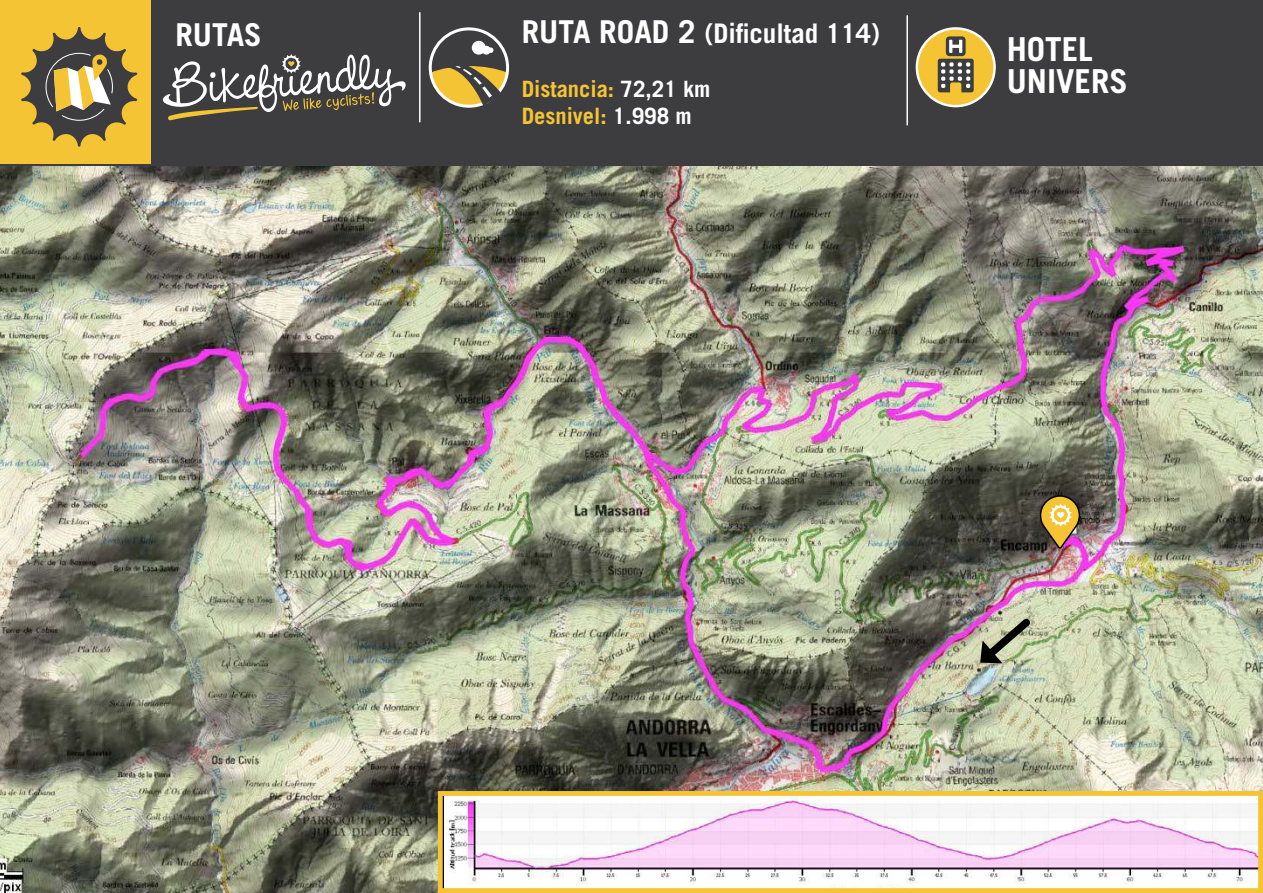
<style>
.page{position:relative;width:1263px;height:893px;background:#fff}
.page>*{position:absolute;margin:0;border:0;box-sizing:border-box;transform-origin:0 0}
.t1{font:700 33px/31.5px "Trade Gothic LT Std";color:#fff}
.t2{font:700 31.5px "Trade Gothic LT Std";color:#fff}
.t3{font:700 27px "Trade Gothic LT Std";color:#fff}
.t4{font:700 22.5px/27px "Trade Gothic LT Std";color:#f5c435}
.s1{font-size:31.5px}
.s2{color:#fff}
</style>
<div class="page">
<img style="left:0;top:166px;width:1263px;height:727px">
<div style="left:0;top:0;width:1263px;height:166px;background:#3d3d3f"></div>
<div style="left:0;top:0;width:151px;height:164px;background:#f5c435"></div>
<svg style="left:21px;top:27px;width:116px;height:120px"></svg>
<hr style="left:419px;top:12px;width:1px;height:110px;background:#fff">
<hr style="left:906px;top:15px;width:2px;height:110px;background:#fff">
<svg style="left:916px;top:27px;width:80px;height:80px"></svg>
<svg style="left:163px;top:54px;width:243px;height:66px"></svg>
<div style="left:429px;top:27px;width:80px;height:81px;border:3px solid #fff;border-radius:50%"></div>
<div style="left:472px;top:41px;width:14px;height:14px;background:#fff;border-radius:50%"></div>
<div style="left:482px;top:46px;width:9px;height:9px;background:#fff;border-radius:50%"></div>
<svg style="left:489px;top:47px;width:4px;height:6px"></svg>
<svg style="left:431px;top:62px;width:76px;height:45px"></svg>
<svg style="left:435px;top:789px;width:828px;height:104px"></svg>
<svg style="left:1039px;top:494px;width:42px;height:55px;background:#ac8850"></svg>
<img style="left:977px;top:612px;width:60px;height:55px">
<h2 class="t2" style="left:175px;top:23px;width:88px">RUTAS</h2>
<p class="t3" style="left:522px;top:23px;width:360px"><span class="s1">RUTA ROAD 2</span> (Dificultad 114)</p>
<p class="t4" style="left:522px;top:77px;width:190px">Distancia: <span class="s2">72,21 km<br></span>Desnivel: <span class="s2">1.998 m</span></p>
<h1 class="t1" style="left:1007px;top:35px;width:123px">HOTEL<br>UNIVERS</h1>
</div>
